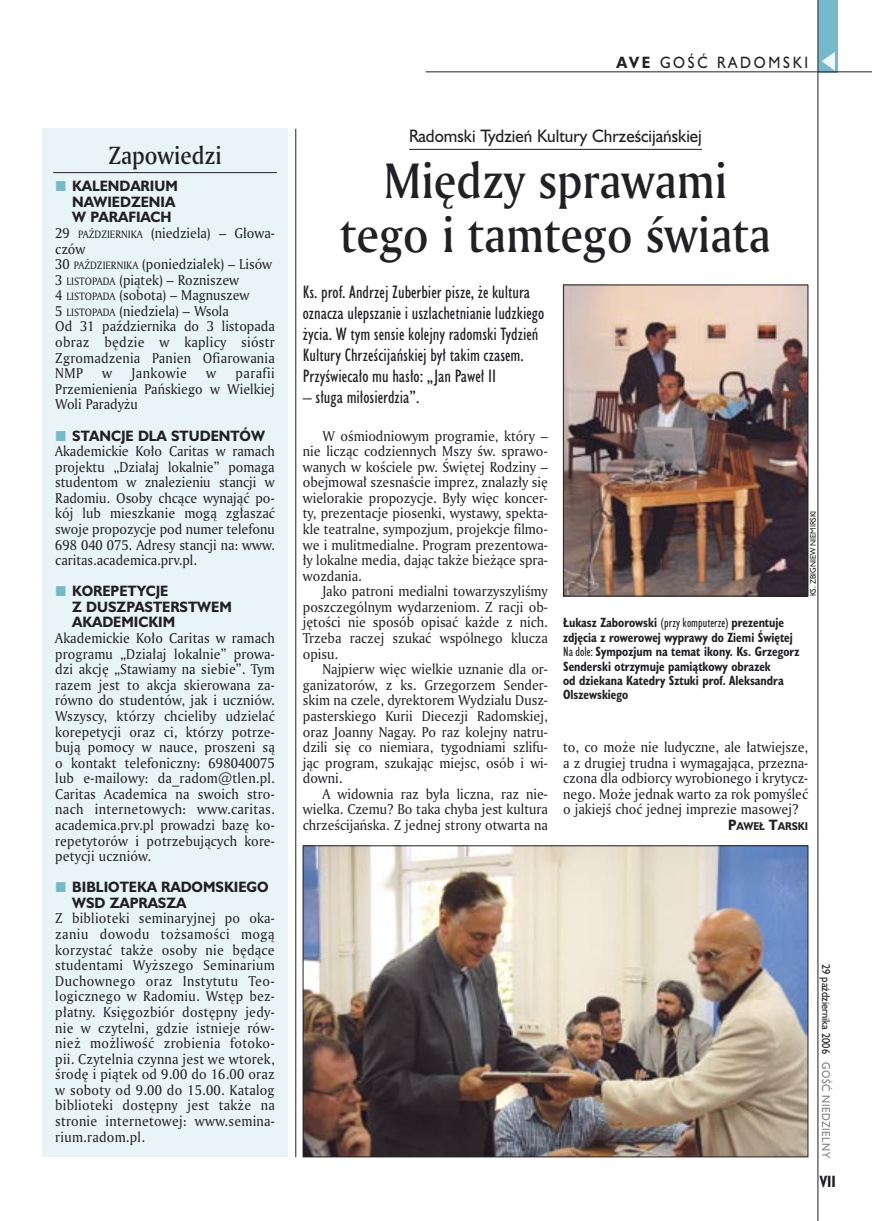
<style>
.page{position:relative;width:872px;height:1221px;background:#fff}
.page>*{position:absolute;margin:0;border:0;box-sizing:border-box;transform-origin:0 0}
._05a_tytyl_AmMd_32_pt{font:48px/54px "Amerigo Md PL";color:#212125;text-align:center;scale:.9 1}
._05d_tytyl_Kronika_AmMd_16_pt{font:24px "Amerigo Md PL";color:#212125;scale:.9 1}
._06-4_lead_lokal_HuCn_11_pt{font:16.5px/21px "Humanst 521 Cn PL";color:#212125}
._04-3_nadtytul_lokal{font:16.5px "Humanst 521 PL";color:#212125;scale:.94 1}
._15b_temat_prawo{font:15px "Humanst 521 PL";letter-spacing:.2em;color:#212125;scale:.9 1}
._17_pagina_prawa{font:700 15px "Humanst 521 Cn PL";color:#212125;scale:.94 1}
._03-4_body_liturgii{font:13.8px/15.6px "Amerigo PL";color:#212125;text-align:justify;scale:.94 1}
._01_body_tekst{font:13.8px/15.6px "Amerigo PL";color:#212125;text-align:justify;scale:.94 1}
._03-4_body_liturgii-2{font:700 13.8px/15.6px "Humanst 521 PL";color:#212125;scale:.94 1}
._03-4_body_liturgii-3{font:13.8px "Amerigo PL";letter-spacing:.03em;color:#212125;scale:.94 1}
._09_podpis_zdjecia_HuCnB{font:700 12.3px/14.4px "Humanst 521 Cn PL";color:#212125;scale:.94 1}
._19_data_prawa{font:10.5px "Humanst 521 PL";color:#212125;scale:.9 1}
._19a_data_prawa_GOSC{font:10.5px "Humanst 521 PL";letter-spacing:.05em;color:#7f7f83;scale:.9 1}
._12a_autor_na_koncu_HuBd{font:700 10.35px "Humanst 521 PL";color:#212125;scale:.9 1}
._09a_autor_zdjecia_Hu_5_pt{font:7.5px "Humanst 521 PL";color:#212125;scale:.94 1}
.s1{font-size:10.35px}
.s2{font-weight:700}
.s3{font-weight:400}
.s4{font-size:13.8px}
</style>
<div class="page">
<div style="left:818px;top:0;width:19px;height:72px;background:#75baca"></div>
<hr style="left:817px;top:0;width:1px;height:1220px;background:#212125">
<svg style="left:821px;top:52px;width:14px;height:19px"></svg>
<hr style="left:425px;top:72px;width:447px;height:1px;background:#212125">
<div style="left:43px;top:129px;width:244px;height:1027px;background:#e9f4f6"></div>
<hr style="left:53px;top:172px;width:224px;height:1px;background:#212125">
<hr style="left:295px;top:129px;width:1px;height:1027px;background:#212125">
<hr style="left:409px;top:149px;width:293px;height:1px;background:#212125">
<img style="left:565px;top:287px;width:241px;height:307px">
<div style="left:563px;top:285px;width:245px;height:311px;border:1px solid #212125"></div>
<img style="left:305px;top:847px;width:501px;height:307px">
<div style="left:303px;top:845px;width:505px;height:311px;border:1px solid #212125"></div>
<p class="_05d_tytyl_Kronika_AmMd_16_pt" style="left:108px;top:139px;width:127px">Zapowiedzi</p>
<p class="_03-4_body_liturgii-2" style="left:72px;top:178px;width:114px">KALENDARIUM<br>NAWIEDZENIA<br>W PARAFIACH</p>
<p class="_03-4_body_liturgii" style="left:55px;top:225px;width:235px">29 <span class="s1">PAŹDZIERNIKA</span> (niedziela) – Głowa&shy;czów</p>
<p class="_03-4_body_liturgii" style="left:55px;top:256px;width:232px">30 <span class="s1">PAŹDZIERNIKA</span> (poniedziałek) – Lisów</p>
<p class="_03-4_body_liturgii" style="left:55px;top:271px;width:197px">3 <span class="s1">LISTOPADA</span> (piątek) – Rozniszew</p>
<p class="_03-4_body_liturgii" style="left:55px;top:287px;width:208px">4 <span class="s1">LISTOPADA</span> (sobota) – Magnuszew</p>
<p class="_03-4_body_liturgii" style="left:55px;top:303px;width:186px">5 <span class="s1">LISTOPADA</span> (niedziela) – Wsola</p>
<p class="_03-4_body_liturgii" style="left:55px;top:318px;width:235px">Od 31 października do 3 listopada obraz będzie w kaplicy sióstr Zgromadzenia Panien Ofiarowania NMP</p>
<p class="_03-4_body_liturgii" style="left:102px;top:365px;width:12px">w</p>
<p class="_03-4_body_liturgii-3" style="left:132px;top:364px;width:60px">Jankowie</p>
<p class="_03-4_body_liturgii" style="left:206px;top:365px;width:12px">w</p>
<p class="_03-4_body_liturgii" style="left:55px;top:365px;width:235px;text-indent:180px">parafii Przemienienia Pańskiego w Wielkiej Woli Paradyżu</p>
<p class="_03-4_body_liturgii-2" style="left:72px;top:427px;width:207px">STANCJE DLA STUDENTÓW</p>
<p class="_03-4_body_liturgii" style="left:55px;top:443px;width:235px">Akademickie Koło Caritas w ramach projektu „Działaj lokalnie” pomaga studentom w znalezieniu stancji w Radomiu. Osoby chcące wynająć po&shy;kój lub mieszkanie mogą zgłaszać swoje propozycje pod numer telefonu 698 040 075. Adresy stancji na: www. caritas.academica.prv.pl.</p>
<p class="_03-4_body_liturgii-2" style="left:72px;top:583px;width:171px">KOREPETYCJE<br>Z DUSZPASTERSTWEM<br>AKADEMICKIM</p>
<p class="_03-4_body_liturgii" style="left:55px;top:630px;width:235px">Akademickie Koło Caritas w ramach programu „Działaj lokalnie” prowa&shy;dzi akcję „Stawiamy na siebie”. Tym razem jest to akcja skierowana za&shy;równo do studentów, jak i uczniów.<br>Wszyscy, którzy chcieliby udzielać korepetycji oraz ci, którzy potrze&shy;bują pomocy w nauce, proszeni są o kontakt telefoniczny: 698040075 lub e-mailowy: da_radom@tlen.pl.<br>Caritas Academica na swoich stro&shy;nach internetowych: www.caritas. academica.prv.pl prowadzi bazę ko&shy;repetytorów i potrzebujących kore&shy;petycji uczniów.</p>
<p class="_03-4_body_liturgii-2" style="left:72px;top:878px;width:210px">BIBLIOTEKA RADOMSKIEGO<br>WSD ZAPRASZA</p>
<p class="_03-4_body_liturgii" style="left:55px;top:910px;width:235px">Z biblioteki seminaryjnej po oka&shy;zaniu dowodu tożsamości mogą korzystać także osoby nie będące studentami Wyższego Seminarium Duchownego oraz Instytutu Teo&shy;logicznego w Radomiu. Wstęp bez&shy;płatny. Księgozbiór dostępny jedy&shy;nie w czytelni, gdzie istnieje rów&shy;nież możliwość zrobienia fotoko&shy;pii. Czytelnia czynna jest we wtorek, środę i piątek od 9.00 do 16.00 oraz w soboty od 9.00 do 15.00. Katalog biblioteki dostępny jest także na stronie internetowej: www.semina&shy;rium.radom.pl.</p>
<p class="_15b_temat_prawo" style="left:616px;top:53px;width:215px"><span class="s2">AVE</span> GOŚĆ RADOMSKI</p>
<p class="_04-3_nadtytul_lokal" style="left:409px;top:125px;width:313px">Radomski Tydzień Kultury Chrześcijańskiej</p>
<p class="_05a_tytyl_AmMd_32_pt" style="left:340px;top:153px;width:480px">Między sprawami tego i tamtego świata</p>
<p class="_06-4_lead_lokal_HuCn_11_pt" style="left:303px;top:281px;width:243px">Ks. prof. Andrzej Zuberbier pisze, że kultura oznacza ulepszanie i uszlachetnianie ludzkiego życia. W tym sensie kolejny radomski Tydzień Kultury Chrześcijańskiej był takim czasem.<br>Przyświecało mu hasło: „Jan Paweł II</p>
<p class="_06-4_lead_lokal_HuCn_11_pt" style="left:303px;top:386px;width:118px">– sługa miłosierdzia”.</p>
<p class="_01_body_tekst" style="left:303px;top:427px;width:262px;text-indent:20px">W ośmiodniowym programie, który – nie licząc codziennych Mszy św. sprawo&shy;wanych w kościele pw. Świętej Rodziny – obejmował szesnaście imprez, znalazły się wielorakie propozycje. Były więc koncer&shy;ty, prezentacje piosenki, wystawy, spekta&shy;kle teatralne, sympozjum, projekcje filmo&shy;we i mulitmedialne. Program prezentowa&shy;ły lokalne media, dając także bieżące spra&shy;wozdania.</p>
<p class="_01_body_tekst" style="left:303px;top:583px;width:262px;text-indent:20px">Jako patroni medialni towarzyszyliśmy poszczególnym wydarzeniom. Z racji ob&shy;jętości nie sposób opisać każde z nich.<br>Trzeba raczej szukać wspólnego klucza opisu.</p>
<p class="_01_body_tekst" style="left:303px;top:661px;width:262px;text-indent:20px">Najpierw więc wielkie uznanie dla or&shy;ganizatorów, z ks. Grzegorzem Sender&shy;skim na czele, dyrektorem Wydziału Dusz&shy;pasterskiego Kurii Diecezji Radomskiej, oraz Joanny Nagay. Po raz kolejny natru&shy;dzili się co niemiara, tygodniami szlifu&shy;jąc program, szukając miejsc, osób i wi&shy;downi.</p>
<p class="_01_body_tekst" style="left:303px;top:785px;width:262px;text-indent:20px">A widownia raz była liczna, raz nie&shy;wielka. Czemu? Bo taka chyba jest kultura chrześcijańska. Z jednej strony otwarta na</p>
<p class="_09a_autor_zdjecia_Hu_5_pt" style="left:808px;top:596px;width:92px;rotate:-90deg">KS. ZBIGNIEW NIEMIRSKI</p>
<p class="_09_podpis_zdjecia_HuCnB" style="left:563px;top:615px;width:246px">Łukasz Zaborowski <span class="s3">(przy komputerze)</span> prezentuje zdjęcia z rowerowej wyprawy do Ziemi Świętej</p>
<p class="_09_podpis_zdjecia_HuCnB" style="left:563px;top:644px;width:253px"><span class="s3">Na dole:</span> Sympozjum na temat ikony. Ks. Grzegorz Senderski otrzymuje pamiątkowy obrazek<br>od dziekana Katedry Sztuki prof. Aleksandra Olszewskiego</p>
<p class="_01_body_tekst" style="left:563px;top:739px;width:262px">to, co może nie ludyczne, ale łatwiejsze, a z drugiej trudna i wymagająca, przezna&shy;czona dla odbiorcy wyrobionego i krytycz&shy;nego. Może jednak warto za rok pomyśleć o jakiejś choć jednej imprezie masowej?</p>
<p class="_12a_autor_na_koncu_HuBd" style="left:728px;top:819px;width:91px"><span class="s4">P</span>AWEŁ <span class="s4">T</span>ARSKI</p>
<p class="_19_data_prawa" style="left:833px;top:964px;width:101px;rotate:90deg">29 października 2006</p>
<p class="_19a_data_prawa_GOSC" style="left:833px;top:1062px;width:108px;rotate:90deg">GOŚĆ NIEDZIELNY</p>
<p class="_17_pagina_prawa" style="left:819px;top:1171px;width:19px">VII</p>
</div>
